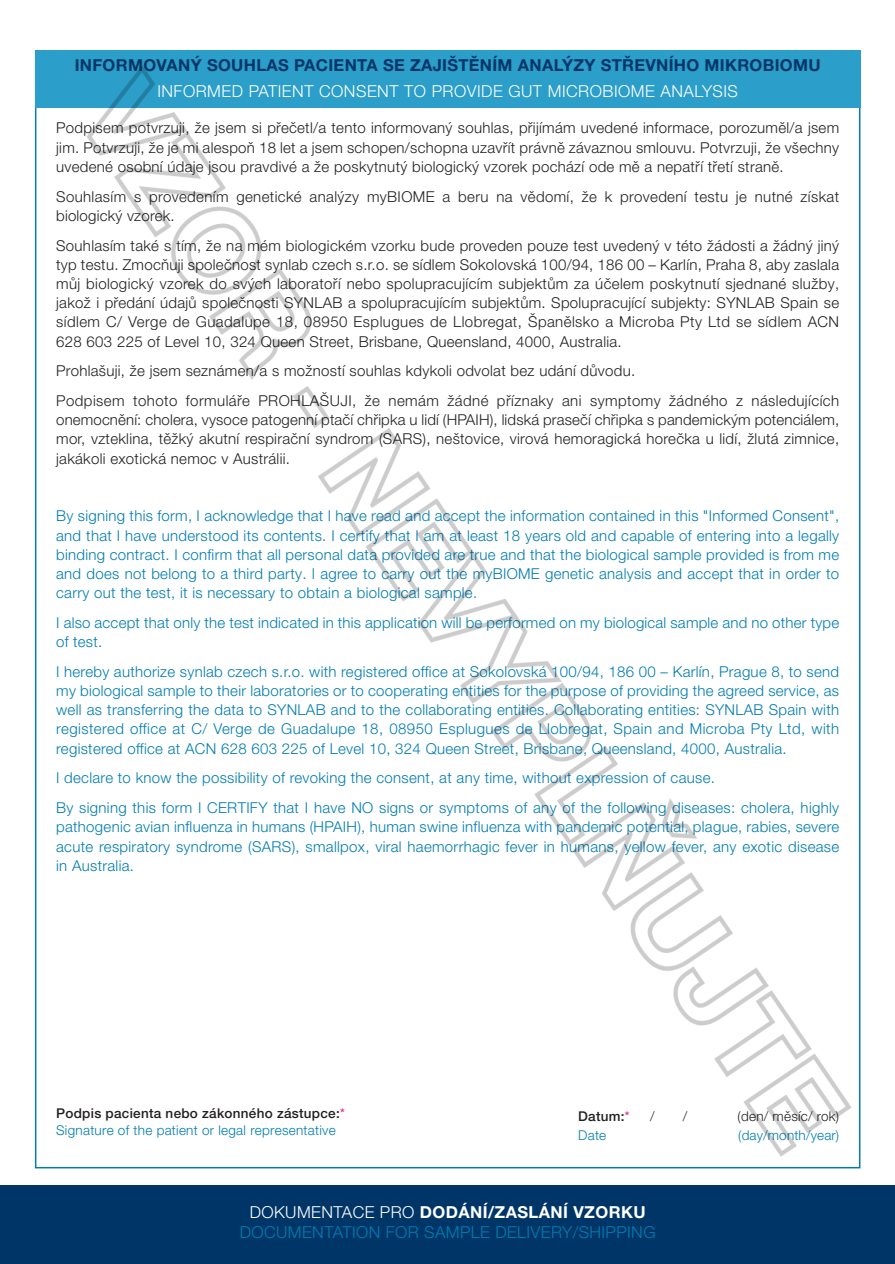
<style>
.page{position:relative;width:895px;height:1264px;background:#fff}
.page>*{position:absolute;margin:0;border:0;box-sizing:border-box;transform-origin:0 0}
.t1{font:700 16.5px "Helvetica Neue LT Pro";letter-spacing:.02em;color:#003667}
.t2{font:300 16.5px "Helvetica Neue LT Pro";letter-spacing:.03em;color:#fff}
.t3{font:300 16.5px "Helvetica Neue LT Pro";letter-spacing:.025em;color:#007cb1}
.t4{font:700 16.5px "Helvetica Neue LT Pro";letter-spacing:.025em;color:#fff}
.t5{font:300 15px/19.2px "Helvetica Neue LT Pro";letter-spacing:.02em;color:#007cb1;text-align:justify}
.t6{font:300 15px/19.2px "Helvetica Neue LT Pro";letter-spacing:.02em;color:#231f20;text-align:justify}
.t7{font:300 13.5px "Helvetica Neue LT Pro";letter-spacing:.02em;color:#007cb1}
.t8{font:500 13.5px "Helvetica Neue LT Pro";letter-spacing:.02em;color:#231f20}
.t9{font:300 13.5px "Helvetica Neue LT Pro";letter-spacing:.02em;color:#231f20}
.s1{font-weight:400;color:#ed028c}
.s2{font-weight:300}
</style>
<div class="page">
<div style="left:0;top:1184px;width:894px;height:79px;background:#003667"></div>
<img style="left:18px;top:50px;width:855px;height:1135px">
<p class="t1" style="left:75px;top:56px;width:747px">INFORMOVANÝ SOUHLAS PACIENTA SE ZAJIŠTĚNÍM ANALÝZY STŘEVNÍHO MIKROBIOMU</p>
<p class="t2" style="left:157px;top:85px;width:582px">INFORMED PATIENT CONSENT TO PROVIDE GUT MICROBIOME ANALYSIS</p>
<p class="t6" style="left:56px;top:120px;width:784px">Podpisem potvrzuji, že jsem si přečetl/a tento informovaný souhlas, přijímám uvedené informace, porozuměl/a jsem jim. Potvrzuji, že je mi alespoň 18 let a jsem schopen/schopna uzavřít právně závaznou smlouvu. Potvrzuji, že všechny uvedené osobní údaje jsou pravdivé a že poskytnutý biologický vzorek pochází ode mě a nepatří třetí straně.</p>
<p class="t6" style="left:56px;top:188px;width:784px">Souhlasím s provedením genetické analýzy myBIOME a beru na vědomí, že k provedení testu je nutné získat biologický vzorek.</p>
<p class="t6" style="left:56px;top:237px;width:784px">Souhlasím také s tím, že na mém biologickém vzorku bude proveden pouze test uvedený v této žádosti a žádný jiný typ testu. Zmocňuji společnost synlab czech s.r.o. se sídlem Sokolovská 100/94, 186 00 – Karlín, Praha 8, aby zaslala můj biologický vzorek do svých laboratoří nebo spolupracujícím subjektům za účelem poskytnutí sjednané služby, jakož i předání údajů společnosti SYNLAB a spolupracujícím subjektům. Spolupracující subjekty: SYNLAB Spain se sídlem C/ Verge de Guadalupe 18, 08950 Esplugues de Llobregat, Španělsko a Microba Pty Ltd se sídlem ACN 628 603 225 of Level 10, 324 Queen Street, Brisbane, Queensland, 4000, Australia.</p>
<p class="t6" style="left:56px;top:363px;width:580px">Prohlašuji, že jsem seznámen/a s možností souhlas kdykoli odvolat bez udání důvodu.</p>
<p class="t6" style="left:56px;top:392px;width:784px">Podpisem tohoto formuláře PROHLAŠUJI, že nemám žádné příznaky ani symptomy žádného z následujících onemocnění: cholera, vysoce patogenní ptačí chřipka u lidí (HPAIH), lidská prasečí chřipka s pandemickým potenciálem, mor, vzteklina, těžký akutní respirační syndrom (SARS), neštovice, virová hemoragická horečka u lidí, žlutá zimnice, jakákoli exotická nemoc v Austrálii.</p>
<p class="t5" style="left:56px;top:508px;width:784px">By signing this form, I acknowledge that I have read and accept the information contained in this "Informed Consent", and that I have understood its contents. I certify that I am at least 18 years old and capable of entering into a legally binding contract. I confirm that all personal data provided are true and that the biological sample provided is from me and does not belong to a third party. I agree to carry out the myBIOME genetic analysis and accept that in order to carry out the test, it is necessary to obtain a biological sample.</p>
<p class="t5" style="left:56px;top:614px;width:784px">I also accept that only the test indicated in this application will be performed on my biological sample and no other type of test.</p>
<p class="t5" style="left:56px;top:663px;width:784px">I hereby authorize synlab czech s.r.o. with registered office at Sokolovská 100/94, 186 00 – Karlín, Prague 8, to send my biological sample to their laboratories or to cooperating entities for the purpose of providing the agreed service, as well as transferring the data to SYNLAB and to the collaborating entities. Collaborating entities: SYNLAB Spain with registered office at C/ Verge de Guadalupe 18, 08950 Esplugues de Llobregat, Spain and Microba Pty Ltd, with registered office at ACN 628 603 225 of Level 10, 324 Queen Street, Brisbane, Queensland, 4000, Australia.</p>
<p class="t5" style="left:56px;top:769px;width:660px">I declare to know the possibility of revoking the consent, at any time, without expression of cause.</p>
<p class="t5" style="left:56px;top:799px;width:784px">By signing this form I CERTIFY that I have NO signs or symptoms of any of the following diseases: cholera, highly pathogenic avian influenza in humans (HPAIH), human swine influenza with pandemic potential, plague, rabies, severe acute respiratory syndrome (SARS), smallpox, viral haemorrhagic fever in humans, yellow fever, any exotic disease in Australia.</p>
<p class="t8" style="left:56px;top:1105px;width:290px">Podpis pacienta nebo zákonného zástupce:<span class="s1">*</span></p>
<p class="t8" style="left:578px;top:1107px;width:53px">Datum:<span class="s1">*</span></p>
<p class="t9" style="left:649px;top:1110px;width:6px">/</p>
<p class="t9" style="left:682px;top:1110px;width:6px">/</p>
<p class="t9" style="left:737px;top:1110px;width:103px">(den/ měsíc/ rok)</p>
<p class="t7" style="left:56px;top:1125px;width:281px">Signature of the patient or legal representative</p>
<p class="t7" style="left:578px;top:1129px;width:30px">Date</p>
<p class="t7" style="left:738px;top:1129px;width:102px">(day/month/year)</p>
<p class="t4" style="left:250px;top:1202px;width:397px"><span class="s2">DOKUMENTACE PRO</span> DODÁNÍ/ZASLÁNÍ VZORKU</p>
<p class="t3" style="left:240px;top:1226px;width:417px">DOCUMENTATION FOR SAMPLE DELIVERY/SHIPPING</p>
</div>
